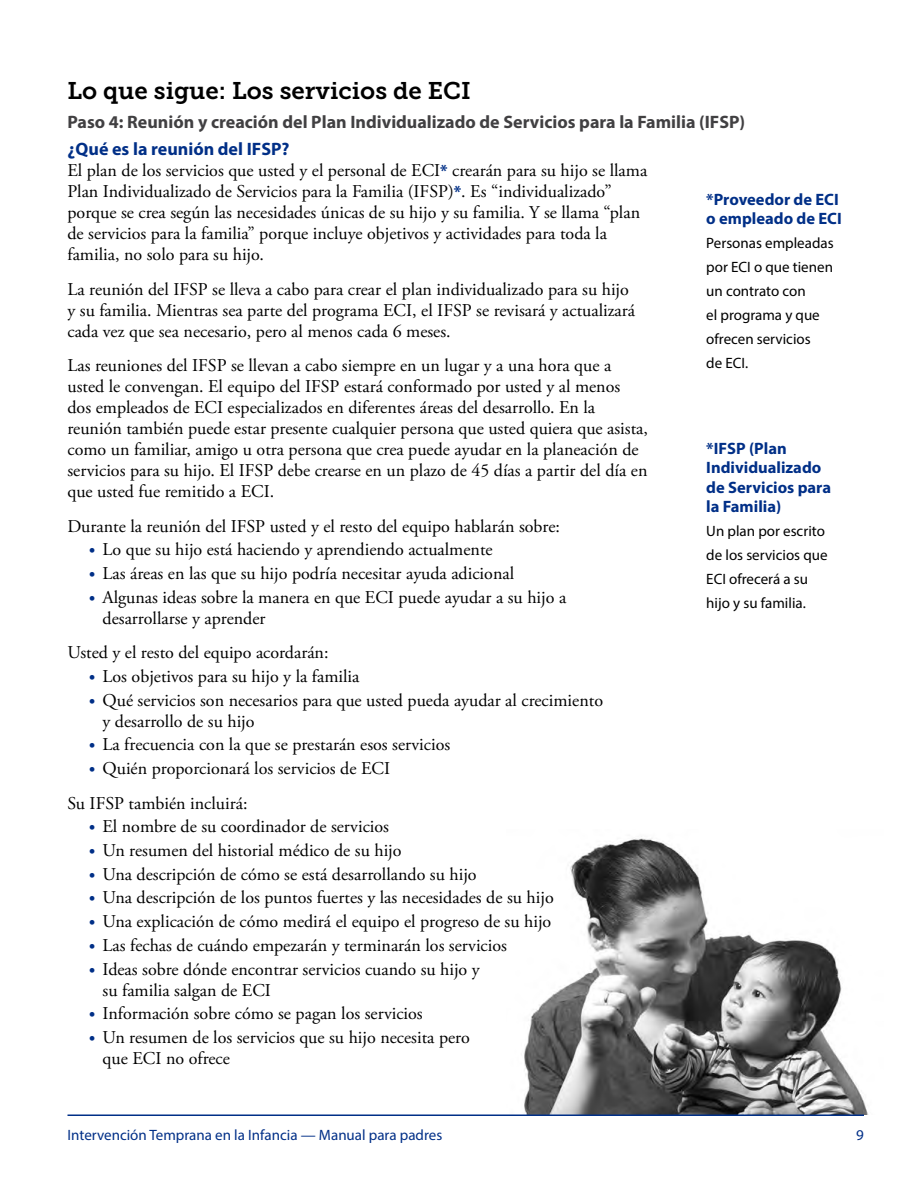
<style>
.page{position:relative;width:918px;height:1188px;background:#fff}
.page>*{position:absolute;margin:0;border:0;box-sizing:border-box;transform-origin:0 0}
.t1{font:24px "Museo Slab 700";color:#000}
.body{font:18px/21px "Adobe Garamond Pro";color:#000}
.body_small_space_aft{font:18px "Adobe Garamond Pro";color:#000}
.subhead_12_pt_gray{font:700 18px "Myriad Pro";color:#414042}
.subhead_12_pt{font:700 18px "Myriad Pro";color:#002f87}
.sidebar_header{font:700 16.5px/19.5px "Myriad Pro";color:#002f87}
.side_bar_body{font:15px/24px "Myriad Pro";color:#000}
.t2{font:15px "Myriad Pro";color:#002f87}
.s1{font-family:"Myriad Pro";font-weight:700;font-size:16.5px;color:#002f87}
.s2{font-family:"Myriad Pro";font-weight:700;color:#002f87}
</style>
<div class="page">
<img style="left:524px;top:838px;width:345px;height:277px">
<hr style="left:68px;top:1114px;width:796px;height:2px;background:#002f87">
<p class="t1" style="left:68px;top:77px;width:405px">Lo que sigue: Los servicios de ECI</p>
<p class="subhead_12_pt_gray" style="left:68px;top:110px;width:679px">Paso 4: Reunión y creación del Plan Individualizado de Servicios para la Familia (IFSP)</p>
<h2 class="subhead_12_pt" style="left:68px;top:137px;width:224px">¿Qué es la reunión del IFSP?</h2>
<p class="body" style="left:67px;top:161px;width:581px">El plan de los servicios que usted y el personal de ECI<span class="s1">*</span> crearán para su hijo se llama Plan Individualizado de Servicios para la Familia (IFSP)<span class="s1">*</span>. Es “individualizado” porque se crea según las necesidades únicas de su hijo y su familia. Y se llama “plan de servicios para la familia” porque incluye objetivos y actividades para toda la familia, no solo para su hijo.</p>
<p class="body" style="left:67px;top:279px;width:569px">La reunión del IFSP se lleva a cabo para crear el plan individualizado para su hijo y su familia. Mientras sea parte del programa ECI, el IFSP se revisará y actualizará cada vez que sea necesario, pero al menos cada 6 meses.</p>
<p class="body" style="left:67px;top:356px;width:582px">Las reuniones del IFSP se llevan a cabo siempre en un lugar y a una hora que a usted le convengan. El equipo del IFSP estará conformado por usted y al menos dos empleados de ECI especializados en diferentes áreas del desarrollo. En la reunión también puede estar presente cualquier persona que usted quiera que asista, como un familiar, amigo u otra persona que crea puede ayudar en la planeación de servicios para su hijo. El IFSP debe crearse en un plazo de 45 días a partir del día en que usted fue remitido a ECI.</p>
<p class="body_small_space_aft" style="left:67px;top:515px;width:494px">Durante la reunión del IFSP usted y el resto del equipo hablarán sobre:</p>
<p class="body" style="left:89px;top:540px;width:405px"><span class="s2">•</span> Lo que su hijo está haciendo y aprendiendo actualmente</p>
<p class="body" style="left:89px;top:564px;width:427px"><span class="s2">•</span> Las áreas en las que su hijo podría necesitar ayuda adicional</p>
<p class="body" style="left:103px;top:587px;width:465px;text-indent:-14px"><span class="s2">•</span> Algunas ideas sobre la manera en que ECI puede ayudar a su hijo a desarrollarse y aprender</p>
<p class="body_small_space_aft" style="left:68px;top:642px;width:263px">Usted y el resto del equipo acordarán:</p>
<p class="body" style="left:89px;top:666px;width:272px"><span class="s2">•</span> Los objetivos para su hijo y la familia</p>
<p class="body" style="left:103px;top:690px;width:502px;text-indent:-14px"><span class="s2">•</span> Qué servicios son necesarios para que usted pueda ayudar al crecimiento y desarrollo de su hijo</p>
<p class="body" style="left:89px;top:735px;width:363px"><span class="s2">•</span> La frecuencia con la que se prestarán esos servicios</p>
<p class="body" style="left:89px;top:759px;width:303px"><span class="s2">•</span> Quién proporcionará los servicios de ECI</p>
<p class="body_small_space_aft" style="left:68px;top:792px;width:182px">Su IFSP también incluirá:</p>
<p class="body" style="left:89px;top:817px;width:301px"><span class="s2">•</span> El nombre de su coordinador de servicios</p>
<p class="body" style="left:89px;top:840px;width:314px"><span class="s2">•</span> Un resumen del historial médico de su hijo</p>
<p class="body" style="left:89px;top:864px;width:389px"><span class="s2">•</span> Una descripción de cómo se está desarrollando su hijo</p>
<p class="body" style="left:89px;top:888px;width:466px"><span class="s2">•</span> Una descripción de los puntos fuertes y las necesidades de su hijo</p>
<p class="body" style="left:89px;top:912px;width:464px"><span class="s2">•</span> Una explicación de cómo medirá el equipo el progreso de su hijo</p>
<p class="body" style="left:89px;top:935px;width:419px"><span class="s2">•</span> Las fechas de cuándo empezarán y terminarán los servicios</p>
<p class="body" style="left:103px;top:959px;width:379px;text-indent:-14px"><span class="s2">•</span> Ideas sobre dónde encontrar servicios cuando su hijo y su familia salgan de ECI</p>
<p class="body" style="left:89px;top:1004px;width:335px"><span class="s2">•</span> Información sobre cómo se pagan los servicios</p>
<p class="body" style="left:103px;top:1027px;width:369px;text-indent:-14px"><span class="s2">•</span> Un resumen de los servicios que su hijo necesita pero que ECI no ofrece</p>
<p class="sidebar_header" style="left:706px;top:189px;width:137px">*Proveedor de ECI o empleado de ECI</p>
<p class="side_bar_body" style="left:706px;top:231px;width:129px">Personas empleadas por ECI o que tienen un contrato con<br>el programa y que ofrecen servicios<br>de ECI.</p>
<p class="sidebar_header" style="left:706px;top:438px;width:126px">*IFSP (Plan<br>Individualizado de Servicios para la Familia)</p>
<p class="side_bar_body" style="left:706px;top:519px;width:123px">Un plan por escrito de los servicios que<br>ECI ofrecerá a su hijo y su familia.</p>
<p class="t2" style="left:68px;top:1126px;width:376px">Intervención Temprana en la Infancia — Manual para padres</p>
<p class="t2" style="left:856px;top:1126px;width:9px">9</p>
</div>
